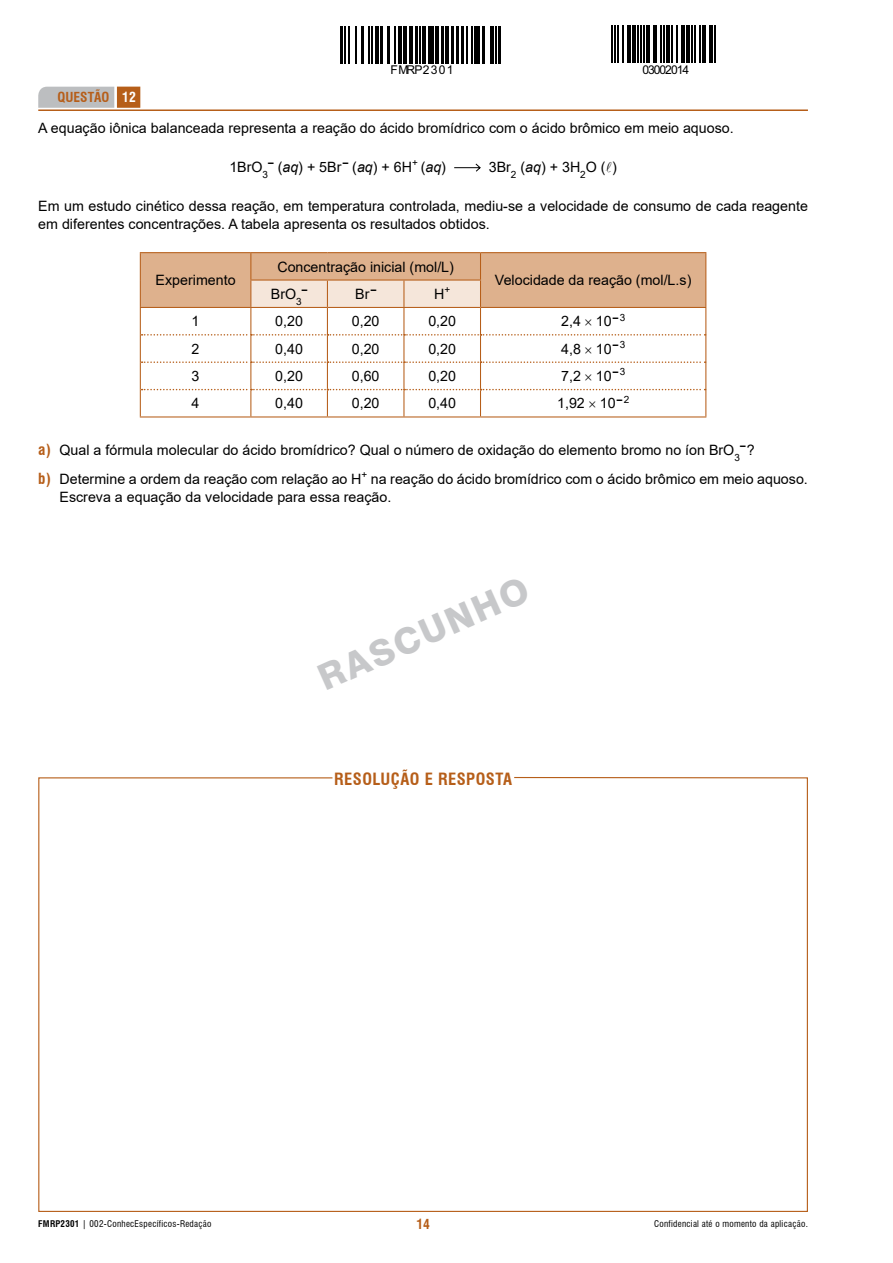
<style>
.page{position:relative;width:893px;height:1263px;background:#fff}
.page>*{position:absolute;margin:0;border:0;box-sizing:border-box;transform-origin:0 0}
.t1{font:800 36px "Swiss 721 BT";color:#c7c8ca}
.t2{font:700 condensed 16.5px "Swiss 721 BT";letter-spacing:.03em;color:#b65e19}
.t3{font:14.25px/18px "Arial";color:#000}
.t4{font:700 condensed 13.5px "Swiss 721 BT";color:#b65e19}
.t5{font:700 condensed 13.5px "Swiss 721 BT";color:#fff}
.t6{font:12.15px "Arial";letter-spacing:.06em;color:#000}
.t7{font:12.15px "Arial";letter-spacing:-.085em;color:#000}
.t8{font:700 9.9px "Arial";color:#000}
.t9{font:condensed 9px "Swiss 721 BT";letter-spacing:.03em;color:#000}
.s1{font-style:italic}
.s2{font-family:"MT Extra";font-size:15px}
.s3{font-family:"Swiss 721 BT";font-weight:700;font-stretch:condensed;font-size:15px;color:#b65e19}
.s4{font-weight:400;font-size:14.25px}
.s5{font-weight:700}
</style>
<div class="page">
<svg style="left:38px;top:777px;width:770px;height:435px"></svg>
<hr style="left:340px;top:26px;width:3px;height:37px;background:#000">
<hr style="left:344px;top:26px;width:1px;height:37px;background:#000">
<hr style="left:349px;top:26px;width:1px;height:37px;background:#000">
<hr style="left:356px;top:26px;width:1px;height:37px;background:#000">
<hr style="left:362px;top:26px;width:2px;height:37px;background:#000">
<hr style="left:369px;top:26px;width:1px;height:37px;background:#000">
<hr style="left:372px;top:26px;width:1px;height:37px;background:#000">
<hr style="left:375px;top:26px;width:4px;height:37px;background:#000">
<hr style="left:380px;top:26px;width:3px;height:37px;background:#000">
<hr style="left:387px;top:26px;width:3px;height:37px;background:#000">
<hr style="left:395px;top:26px;width:1px;height:37px;background:#000">
<hr style="left:398px;top:26px;width:3px;height:37px;background:#000">
<hr style="left:403px;top:26px;width:4px;height:37px;background:#000">
<hr style="left:409px;top:26px;width:4px;height:37px;background:#000">
<hr style="left:415px;top:26px;width:2px;height:37px;background:#000">
<hr style="left:419px;top:26px;width:1px;height:37px;background:#000">
<hr style="left:422px;top:26px;width:4px;height:37px;background:#000">
<div style="left:428px;top:26px;width:5px;height:37px;background:#000"></div>
<hr style="left:435px;top:26px;width:4px;height:37px;background:#000">
<hr style="left:441px;top:26px;width:2px;height:37px;background:#000">
<hr style="left:445px;top:26px;width:4px;height:37px;background:#000">
<hr style="left:451px;top:26px;width:2px;height:37px;background:#000">
<hr style="left:457px;top:26px;width:2px;height:37px;background:#000">
<hr style="left:461px;top:26px;width:2px;height:37px;background:#000">
<hr style="left:467px;top:26px;width:1px;height:37px;background:#000">
<hr style="left:471px;top:26px;width:1px;height:37px;background:#000">
<div style="left:474px;top:26px;width:5px;height:37px;background:#000"></div>
<hr style="left:482px;top:26px;width:3px;height:37px;background:#000">
<hr style="left:490px;top:26px;width:4px;height:37px;background:#000">
<hr style="left:495px;top:26px;width:1px;height:37px;background:#000">
<hr style="left:498px;top:26px;width:3px;height:37px;background:#000">
<svg style="left:611px;top:25px;width:104px;height:38px"></svg>
<hr style="left:612px;top:25px;width:1px;height:38px;background:#000">
<hr style="left:615px;top:25px;width:1px;height:38px;background:#000">
<hr style="left:618px;top:25px;width:1px;height:38px;background:#000">
<hr style="left:623px;top:25px;width:1px;height:38px;background:#000">
<hr style="left:628px;top:25px;width:3px;height:38px;background:#000">
<hr style="left:633px;top:25px;width:3px;height:38px;background:#000">
<hr style="left:638px;top:25px;width:1px;height:38px;background:#000">
<hr style="left:641px;top:25px;width:1px;height:38px;background:#000">
<hr style="left:644px;top:25px;width:1px;height:38px;background:#000">
<hr style="left:646px;top:25px;width:4px;height:38px;background:#000">
<hr style="left:654px;top:25px;width:3px;height:38px;background:#000">
<hr style="left:661px;top:25px;width:1px;height:38px;background:#000">
<hr style="left:664px;top:25px;width:1px;height:38px;background:#000">
<hr style="left:667px;top:25px;width:3px;height:38px;background:#000">
<hr style="left:672px;top:25px;width:1px;height:38px;background:#000">
<hr style="left:677px;top:25px;width:1px;height:38px;background:#000">
<hr style="left:682px;top:25px;width:3px;height:38px;background:#000">
<hr style="left:687px;top:25px;width:3px;height:38px;background:#000">
<hr style="left:692px;top:25px;width:1px;height:38px;background:#000">
<hr style="left:695px;top:25px;width:1px;height:38px;background:#000">
<hr style="left:700px;top:25px;width:1px;height:38px;background:#000">
<hr style="left:703px;top:25px;width:3px;height:38px;background:#000">
<hr style="left:710px;top:25px;width:3px;height:38px;background:#000">
<hr style="left:715px;top:25px;width:1px;height:38px;background:#000">
<div style="left:117px;top:87px;width:23px;height:21px;background:#b65e19"></div>
<hr style="left:38px;top:109px;width:770px;height:2px;background:#b65e19">
<svg style="left:454px;top:163px;width:27px;height:9px"></svg>
<hr style="left:140px;top:252px;width:111px;height:1px;background:#b65e19">
<hr style="left:251px;top:252px;width:76px;height:1px;background:#b65e19">
<hr style="left:327px;top:252px;width:77px;height:1px;background:#b65e19">
<hr style="left:404px;top:252px;width:76px;height:1px;background:#b65e19">
<hr style="left:480px;top:252px;width:226px;height:1px;background:#b65e19">
<hr style="left:140px;top:416px;width:111px;height:1px;background:#b65e19">
<hr style="left:251px;top:416px;width:76px;height:1px;background:#b65e19">
<hr style="left:327px;top:416px;width:77px;height:1px;background:#b65e19">
<hr style="left:404px;top:416px;width:76px;height:1px;background:#b65e19">
<hr style="left:480px;top:416px;width:226px;height:1px;background:#b65e19">
<div style="left:38px;top:87px;width:76px;height:21px;background:#bcbec0"></div>
<svg style="left:140px;top:253px;width:566px;height:163px"></svg>
<p class="t6" style="left:390px;top:63px;width:65px">FMRP2301</p>
<p class="t7" style="left:642px;top:62px;width:48px">03002014</p>
<p class="t4" style="left:58px;top:89px;width:24px">QUESTÃO</p>
<p class="t5" style="left:122px;top:89px;width:15px">12</p>
<p class="t3" style="left:38px;top:118px;width:697px">A equação iônica balanceada representa a reação do ácido bromídrico com o ácido brômico em meio aquoso.</p>
<p class="t3" style="left:229px;top:158px;width:218px">1BrO<sub>3</sub><sup>–</sup> (<span class="s1">aq</span>) + 5Br<sup>–</sup> (<span class="s1">aq</span>) + 6H<sup>+</sup> (<span class="s1">aq</span>)</p>
<p class="t3" style="left:489px;top:158px;width:130px">3Br<sub>2</sub> (<span class="s1">aq</span>) + 3H<sub>2</sub>O (<span class="s2">l</span>)</p>
<p class="t3" style="left:38px;top:197px;width:771px">Em um estudo cinético dessa reação, em temperatura controlada, mediu-se a velocidade de consumo de cada reagente em diferentes concentrações. A tabela apresenta os resultados obtidos.</p>
<p class="t3" style="left:156px;top:271px;width:81px">Experimento</p>
<p class="t3" style="left:277px;top:257px;width:178px">Concentração inicial (mol/L)</p>
<p class="t3" style="left:271px;top:285px;width:32px">BrO<sub>3</sub></p>
<p class="t8" style="left:302px;top:283px;width:7px">–</p>
<p class="t3" style="left:355px;top:285px;width:23px">Br<sup>–</sup></p>
<p class="t3" style="left:434px;top:285px;width:18px">H<sup>+</sup></p>
<p class="t3" style="left:495px;top:271px;width:198px">Velocidade da reação (mol/L.s)</p>
<p class="t3" style="left:192px;top:312px;width:9px">1</p>
<p class="t3" style="left:275px;top:312px;width:29px">0,20</p>
<p class="t3" style="left:352px;top:312px;width:29px">0,20</p>
<p class="t3" style="left:428px;top:312px;width:29px">0,20</p>
<p class="t3" style="left:561px;top:312px;width:66px">2,4 10<sup>–</sup><sup>3</sup></p>
<p class="t3" style="left:192px;top:340px;width:9px">2</p>
<p class="t3" style="left:275px;top:340px;width:29px">0,40</p>
<p class="t3" style="left:352px;top:340px;width:29px">0,20</p>
<p class="t3" style="left:428px;top:340px;width:29px">0,20</p>
<p class="t3" style="left:561px;top:340px;width:66px">4,8 10<sup>–</sup><sup>3</sup></p>
<p class="t3" style="left:192px;top:367px;width:9px">3</p>
<p class="t3" style="left:275px;top:367px;width:29px">0,20</p>
<p class="t3" style="left:352px;top:367px;width:29px">0,60</p>
<p class="t3" style="left:428px;top:367px;width:29px">0,20</p>
<p class="t3" style="left:561px;top:367px;width:66px">7,2 10<sup>–</sup><sup>3</sup></p>
<p class="t3" style="left:192px;top:394px;width:9px">4</p>
<p class="t3" style="left:275px;top:394px;width:29px">0,40</p>
<p class="t3" style="left:352px;top:394px;width:29px">0,20</p>
<p class="t3" style="left:428px;top:394px;width:29px">0,40</p>
<p class="t3" style="left:557px;top:394px;width:74px">1,92 10<sup>–</sup><sup>2</sup></p>
<p class="t3" style="left:38px;top:441px;width:703px"><span class="s3">A)</span> Qual a fórmula molecular do ácido bromídrico? Qual o número de oxidação do elemento bromo no íon BrO<sub>3</sub></p>
<p class="t8" style="left:740px;top:439px;width:16px">–<span class="s4">?</span></p>
<p class="t3" style="left:60px;top:470px;width:750px;text-indent:-21px"><span class="s3">B)</span> Determine a ordem da reação com relação ao H<sup>+</sup> na reação do ácido bromídrico com o ácido brômico em meio aquoso.<br>Escreva a equação da velocidade para essa reação.</p>
<h1 class="t1" style="left:311px;top:659px;width:228px;rotate:-24deg">RASCUNHO</h1>
<p class="t2" style="left:334px;top:769px;width:67px">RESOLUÇÃO</p>
<p class="t2" style="left:425px;top:769px;width:24px">E RESPOSTA</p>
<p class="t9" style="left:38px;top:1218px;width:175px"><span class="s5">FMRP2301</span> | 002-ConhecEspecíficos-Redação</p>
<p class="t4" style="left:416px;top:1216px;width:15px">14</p>
<p class="t9" style="left:654px;top:1218px;width:155px">Confidencial até o momento da aplicação.</p>
</div>
